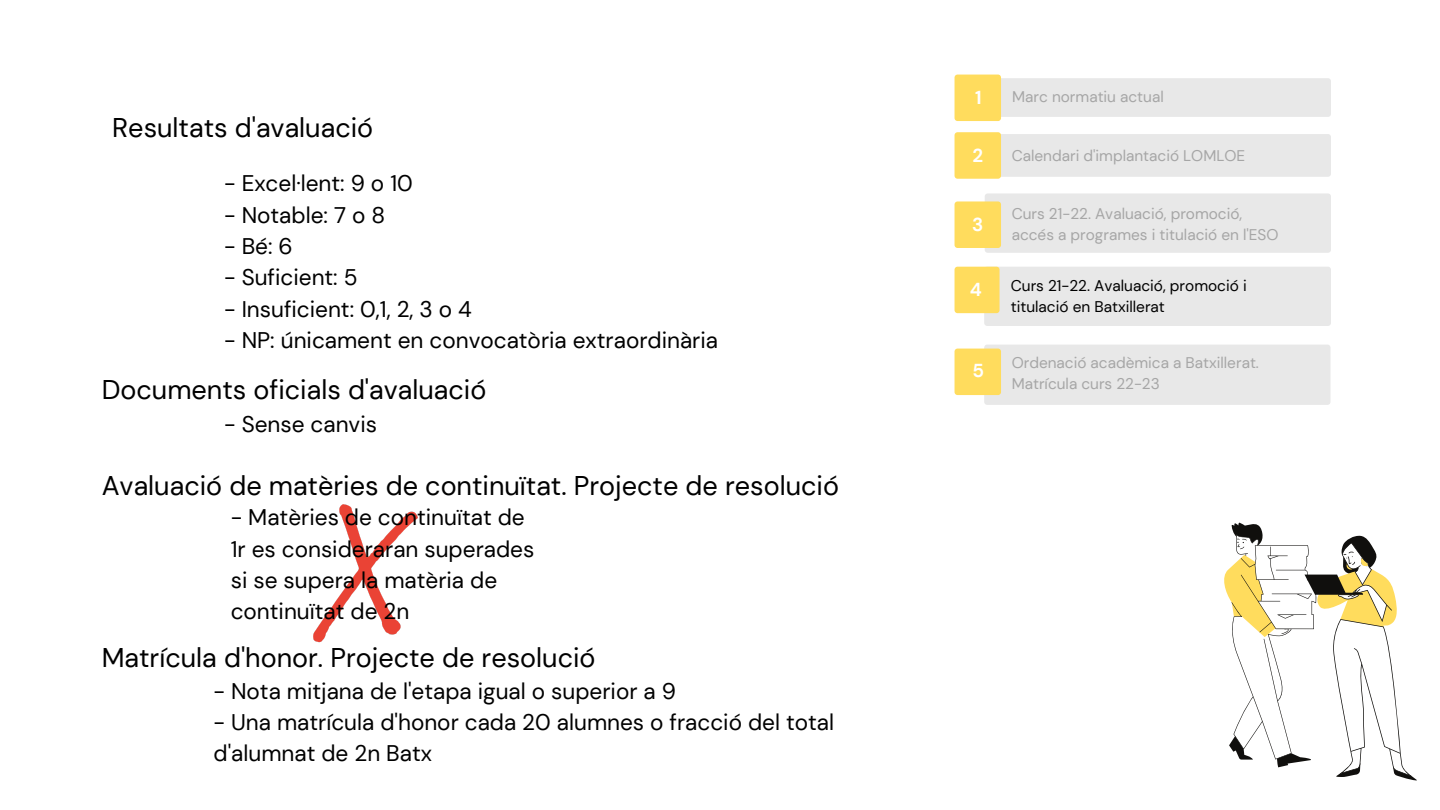
<style>
.page{position:relative;width:1440px;height:810px;background:#fff}
.page>*{position:absolute;margin:0;border:0;box-sizing:border-box;transform-origin:0 0}
.t1{font:27px "DM Sans";color:#000}
.t2{font:22.6px/31.3px "DM Sans";color:#000}
.t3{font:700 18.8px "DM Sans";color:#fff}
.t4{font:15.4px/21px "DM Sans";color:#a6a6a6}
.t5{font:15.4px/21px "DM Sans";color:#000}
</style>
<div class="page">
<img style="left:314px;top:504px;width:103px;height:138px">
<svg style="left:1224px;top:523px;width:193px;height:258px"></svg>
<div style="left:985px;top:78px;width:346px;height:39px;background:#e8e8e8;border-radius:3px"></div>
<div style="left:985px;top:193px;width:346px;height:60px;background:#e8e8e8;border-radius:3px"></div>
<div style="left:985px;top:134px;width:346px;height:43px;background:#e8e8e8;border-radius:3px"></div>
<div style="left:984px;top:267px;width:347px;height:59px;background:#e8e8e8;border-radius:3px"></div>
<div style="left:955px;top:75px;width:46px;height:46px;background:#ffdc5d;border-radius:3px"></div>
<div style="left:955px;top:201px;width:46px;height:47px;background:#ffdc5d;border-radius:3px"></div>
<div style="left:955px;top:132px;width:46px;height:47px;background:#ffdc5d;border-radius:3px"></div>
<div style="left:955px;top:267px;width:45px;height:46px;background:#ffdc5d;border-radius:3px"></div>
<div style="left:984px;top:345px;width:346px;height:60px;background:#e8e8e8;border-radius:3px"></div>
<div style="left:955px;top:349px;width:46px;height:46px;background:#ffdc5d;border-radius:3px"></div>
<p class="t1" style="left:112px;top:110px;width:262px">Resultats d'avaluació</p>
<p class="t2" style="left:224px;top:168px;width:190px">- Excel·lent: 9 o 10</p>
<p class="t2" style="left:224px;top:199px;width:163px">- Notable: 7 o 8</p>
<p class="t2" style="left:224px;top:231px;width:70px">- Bé: 6</p>
<p class="t2" style="left:224px;top:262px;width:135px">- Suficient: 5</p>
<p class="t2" style="left:224px;top:293px;width:249px">- Insuficient: 0,1, 2, 3 o 4</p>
<p class="t2" style="left:224px;top:325px;width:496px">- NP: únicament en convocatòria extraordinària</p>
<p class="t1" style="left:102px;top:372px;width:386px">Documents oficials d'avaluació</p>
<p class="t2" style="left:224px;top:409px;width:154px">- Sense canvis</p>
<p class="t1" style="left:102px;top:468px;width:739px">Avaluació de matèries de continuïtat. Projecte de resolució</p>
<p class="t2" style="left:231px;top:502px;width:305px">- Matèries de continuïtat de<br>1r es consideraran superades si se supera la matèria de continuïtat de 2n</p>
<p class="t1" style="left:102px;top:640px;width:495px">Matrícula d'honor. Projecte de resolució</p>
<p class="t2" style="left:214px;top:675px;width:464px">- Nota mitjana de l'etapa igual o superior a 9</p>
<p class="t2" style="left:214px;top:707px;width:622px">- Una matrícula d'honor cada 20 alumnes o fracció del total d'alumnat de 2n Batx</p>
<p class="t3" style="left:975px;top:85px;width:8px">1</p>
<p class="t3" style="left:973px;top:143px;width:12px">2</p>
<p class="t3" style="left:972px;top:212px;width:13px">3</p>
<p class="t3" style="left:970px;top:277px;width:14px">4</p>
<p class="t3" style="left:973px;top:358px;width:13px">5</p>
<p class="t4" style="left:1012px;top:86px;width:153px">Marc normatiu actual</p>
<p class="t4" style="left:1012px;top:145px;width:235px">Calendari d'implantació LOMLOE</p>
<p class="t4" style="left:1012px;top:203px;width:268px">Curs 21-22. Avaluació, promoció, accés a programes i titulació en l'ESO</p>
<p class="t5" style="left:1011px;top:276px;width:237px">Curs 21-22. Avaluació, promoció i titulació en Batxillerat</p>
<p class="t4" style="left:1012px;top:352px;width:249px;line-height:21.5px">Ordenació acadèmica a Batxillerat.<br>Matrícula curs 22-23</p>
</div>
